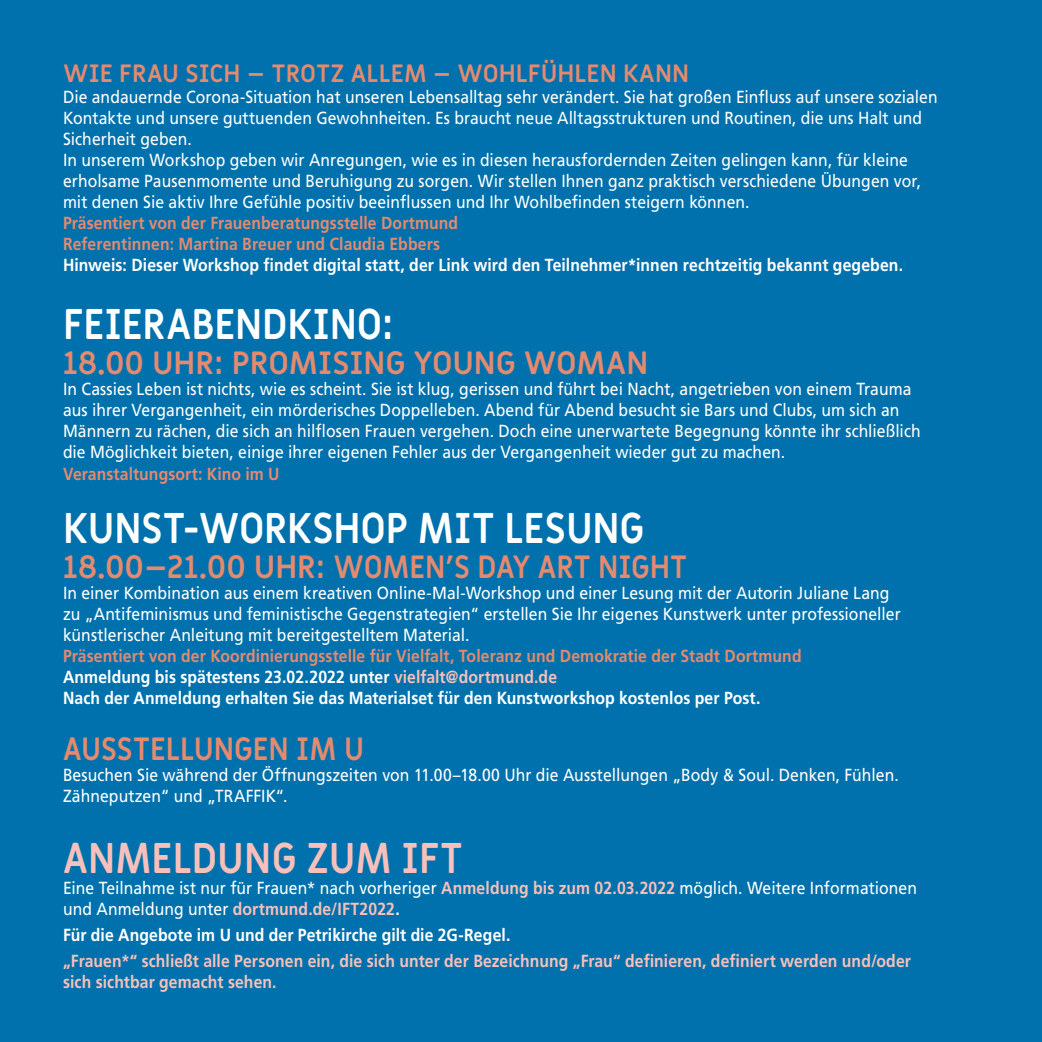
<style>
.page{position:relative;width:1042px;height:1042px;background:#0071ac}
.page>*{position:absolute;margin:0;border:0;box-sizing:border-box;transform-origin:0 0}
.t1{font:700 42px "Miriam Libre";letter-spacing:-.005em;color:#fff;scale:.93 1}
.t2{font:700 42px "Miriam Libre";color:#f8c0ba;scale:.93 1}
.t3{font:700 31.5px "Miriam Libre";letter-spacing:-.005em;color:#e48a6f}
.t4{font:700 31.5px "Miriam Libre";letter-spacing:-.005em;color:#e48a6f;scale:.93 1}
.t5{font:700 24.5px "Miriam Libre";color:#e48a6f}
.t6{font:17.5px/21px "Frutiger LT Pro";letter-spacing:.005em;color:#fff;scale:.9 1}
.t7{font:700 17.5px/21px "Frutiger LT Pro";letter-spacing:.005em;color:#fff;scale:.9 1}
.t8{font:700 17.5px/21px "Frutiger LT Pro";letter-spacing:.005em;color:#f8c0ba;scale:.9 1}
.t9{font:700 17.5px/21px "Frutiger LT Pro";letter-spacing:.005em;color:#e48a6f;scale:.9 1}
.s1{color:#e48a6f}
.s2{color:#f8c0ba}
.s3{font-weight:700;color:#f8c0ba}
.s4{font-weight:700}
</style>
<div class="page">
<h3 class="t5" style="left:63px;top:58px;width:628px">WIE FRAU SICH – TROTZ ALLEM – WOHLFÜHLEN KANN</h3>
<p class="t6" style="left:63px;top:86px;width:973px">Die andauernde Corona-Situation hat unseren Lebensalltag sehr verändert. Sie hat großen Einfluss auf unsere sozialen Kontakte und unsere guttuenden Gewohnheiten. Es braucht neue Alltagsstrukturen und Routinen, die uns Halt und Sicherheit geben.<br>In unserem Workshop geben wir Anregungen, wie es in diesen herausfordernden Zeiten gelingen kann, für kleine erholsame Pausenmomente und Beruhigung zu sorgen. Wir stellen Ihnen ganz praktisch verschiedene Übungen vor, mit denen Sie aktiv Ihre Gefühle positiv beeinflussen und Ihr Wohlbefinden steigern können.</p>
<p class="t9" style="left:63px;top:212px;width:441px">Präsentiert von der Frauenberatungsstelle Dortmund<br>Referentinnen: Martina Breuer und Claudia Ebbers</p>
<p class="t7" style="left:63px;top:254px;width:935px">Hinweis: Dieser Workshop findet digital statt, der Link wird den Teilnehmer*innen rechtzeitig bekannt gegeben.</p>
<h1 class="t1" style="left:63px;top:299px;width:357px">FEIERABENDKINO:</h1>
<h2 class="t3" style="left:63px;top:344px;width:587px">18.00 UHR: PROMISING YOUNG WOMAN</h2>
<p class="t6" style="left:63px;top:379px;width:954px">In Cassies Leben ist nichts, wie es scheint. Sie ist klug, gerissen und führt bei Nacht, angetrieben von einem Trauma aus ihrer Vergangenheit, ein mörderisches Doppelleben. Abend für Abend besucht sie Bars und Clubs, um sich an Männern zu rächen, die sich an hilflosen Frauen vergehen. Doch eine unerwartete Begegnung könnte ihr schließlich die Möglichkeit bieten, einige ihrer eigenen Fehler aus der Vergangenheit wieder gut zu machen.</p>
<p class="t9" style="left:63px;top:463px;width:242px">Veranstaltungsort: Kino im U</p>
<h1 class="t1" style="left:63px;top:502px;width:627px">KUNST-WORKSHOP MIT LESUNG</h1>
<h2 class="t3" style="left:63px;top:547px;width:626px">18.00–21.00 UHR: WOMEN’S DAY ART NIGHT</h2>
<p class="t6" style="left:63px;top:582px;width:932px">In einer Kombination aus einem kreativen Online-Mal-Workshop und einer Lesung mit der Autorin Juliane Lang zu „Antifeminismus und feministische Gegenstrategien“ erstellen Sie Ihr eigenes Kunstwerk unter professioneller künstlerischer Anleitung mit bereitgestelltem Material.</p>
<p class="t7" style="left:63px;top:645px;width:822px"><span class="s1">Präsentiert von der Koordinierungsstelle für Vielfalt, Toleranz und Demokratie der Stadt Dortmund<br></span>Anmeldung bis spätestens 23.02.2022 unter <span class="s2">vielfalt@dortmund.de<br></span>Nach der Anmeldung erhalten Sie das Materialset für den Kunstworkshop kostenlos per Post.</p>
<h2 class="t4" style="left:63px;top:729px;width:325px">AUSSTELLUNGEN IM U</h2>
<p class="t6" style="left:63px;top:764px;width:930px">Besuchen Sie während der Öffnungszeiten von 11.00–18.00 Uhr die Ausstellungen „Body &amp; Soul. Denken, Fühlen.<br>Zähneputzen“ und „TRAFFIK“.</p>
<h1 class="t2" style="left:63px;top:832px;width:431px">ANMELDUNG ZUM IFT</h1>
<p class="t6" style="left:63px;top:877px;width:950px">Eine Teilnahme ist nur für Frauen* nach vorheriger <span class="s3">Anmeldung bis zum 02.03.2022</span> möglich. Weitere Informationen und Anmeldung unter <span class="s3">dortmund.de/IFT2022</span><span class="s4">.</span></p>
<p class="t7" style="left:63px;top:924px;width:498px">Für die Angebote im U und der Petrikirche gilt die 2G-Regel.</p>
<p class="t8" style="left:63px;top:950px;width:944px">„Frauen*“ schließt alle Personen ein, die sich unter der Bezeichnung „Frau“ definieren, definiert werden und/oder sich sichtbar gemacht sehen.</p>
</div>
